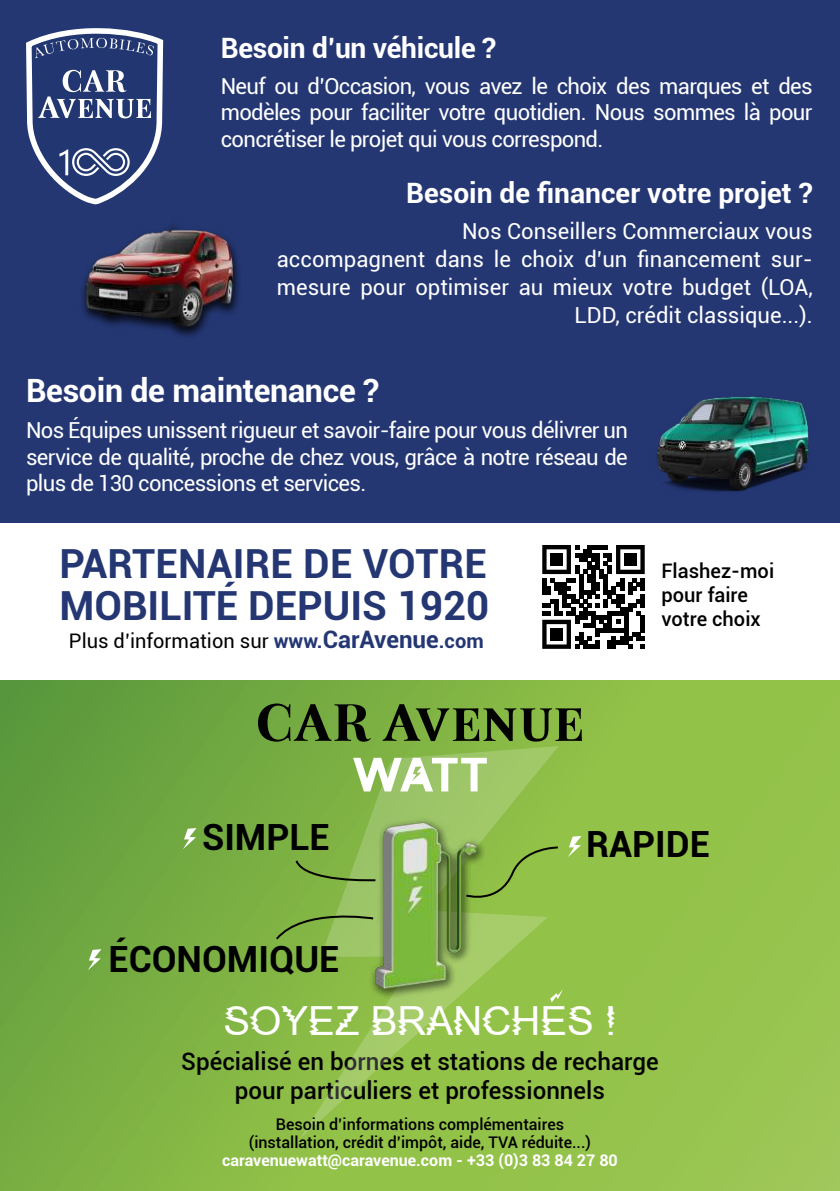
<style>
.page{position:relative;width:840px;height:1191px;background:#fff}
.page>*{position:absolute;margin:0;border:0;box-sizing:border-box;transform-origin:0 0}
.t1{font:700 40.2px/42.2px "Roboto";color:#243773}
.t2{font:40.2px "Zing Diddly Doo Zapped";color:#fff}
.t3{font:700 36.2px "Roboto";color:#000}
.t4{font:700 32px "Roboto";letter-spacing:-.01em;color:#fff}
.t5{font:700 28px "Roboto";color:#fff}
.t6{font:500 24px/28.8px "Roboto";color:#020203;text-align:center}
.t7{font:22px/26.4px "Roboto";color:#fff;text-align:justify}
.t8{font:20px "Roboto";color:#020203}
.t9{font:500 20px/24px "Roboto";color:#000}
.t10{font:500 16px/18px "Roboto";color:#000;text-align:center}
.t11{font:700 16px "Roboto";color:#fff}
.s1{font-weight:700;color:#243773}
.s2{font-weight:700;font-size:24px;color:#243773}
</style>
<div class="page">
<div style="left:0;top:0;width:839px;height:597px;background:#243773"></div>
<img style="left:656px;top:396px;width:153px;height:96px">
<svg style="left:0;top:680px;width:839px;height:511px;background:#84b746"></svg>
<div style="left:0;top:523px;width:839px;height:156px;background:#fff"></div>
<svg style="left:26px;top:28px;width:138px;height:177px"></svg>
<svg style="left:258px;top:703px;width:112px;height:38px;background:#4b6d2a"></svg>
<svg style="left:382px;top:704px;width:199px;height:37px;background:#57782d"></svg>
<svg style="left:183px;top:828px;width:13px;height:21px"></svg>
<svg style="left:88px;top:949px;width:13px;height:21px"></svg>
<svg style="left:567px;top:836px;width:14px;height:21px"></svg>
<svg style="left:558px;top:989px;width:4px;height:13px"></svg>
<svg style="left:299px;top:746px;width:259px;height:392px;background:#94c152"></svg>
<img style="left:82px;top:223px;width:157px;height:114px">
<img style="left:355px;top:809px;width:129px;height:192px">
<svg style="left:274px;top:907px;width:101px;height:34px;background:#85b04e"></svg>
<svg style="left:294px;top:858px;width:83px;height:24px;background:#7ca848"></svg>
<svg style="left:542px;top:545px;width:102px;height:104px"></svg>
<div style="left:550px;top:553px;width:12px;height:13px;background:#000"></div>
<div style="left:624px;top:553px;width:12px;height:13px;background:#000"></div>
<div style="left:550px;top:628px;width:12px;height:12px;background:#000"></div>
<p class="t5" style="left:221px;top:28px;width:277px">Besoin d’un véhicule ?</p>
<p class="t7" style="left:221px;top:72px;width:593px">Neuf ou d’Occasion, vous avez le choix des marques et des modèles pour faciliter votre quotidien. Nous sommes là pour concrétiser le projet qui vous correspond.</p>
<p class="t5" style="left:406px;top:173px;width:408px">Besoin de financer votre projet ?</p>
<p class="t7" style="left:277px;top:216px;width:537px;line-height:28px;text-align:right">Nos Conseillers Commerciaux vous<br>accompagnent dans le choix d’un financement sur&shy;mesure pour optimiser au mieux votre budget (LOA, LDD, crédit classique...).</p>
<h3 class="t4" style="left:26px;top:368px;width:354px">Besoin de maintenance ?</h3>
<p class="t7" style="left:26px;top:416px;width:603px">Nos Équipes unissent rigueur et savoir-faire pour vous délivrer un service de qualité, proche de chez vous, grâce à notre réseau de plus de 130 concessions et services.</p>
<h1 class="t1" style="left:59px;top:541px;width:431px">PARTENAIRE DE VOTRE<br>MOBILITÉ DEPUIS 1920</h1>
<p class="t8" style="left:69px;top:627px;width:416px">Plus d’information sur <span class="s1">www.</span><span class="s2">CarAvenue</span><span class="s1">.com</span></p>
<p class="t9" style="left:661px;top:558px;width:114px">Flashez-moi pour faire votre choix</p>
<h2 class="t3" style="left:202px;top:811px;width:129px">SIMPLE</h2>
<h2 class="t3" style="left:586px;top:818px;width:125px">RAPIDE</h2>
<h2 class="t3" style="left:109px;top:933px;width:232px">ÉCONOMIQUE</h2>
<h1 class="t2" style="left:223px;top:1003px;width:394px">SOYEZ BRANCHES !</h1>
<p class="t6" style="left:181px;top:1046px;width:478px">Spécialisé en bornes et stations de recharge pour particuliers et professionnels</p>
<p class="t10" style="left:249px;top:1114px;width:343px">Besoin d’informations complémentaires (installation, crédit d’impôt, aide, TVA réduite...)</p>
<p class="t11" style="left:222px;top:1148px;width:397px">caravenuewatt@caravenue.com - +33 (0)3 83 84 27 80</p>
</div>
